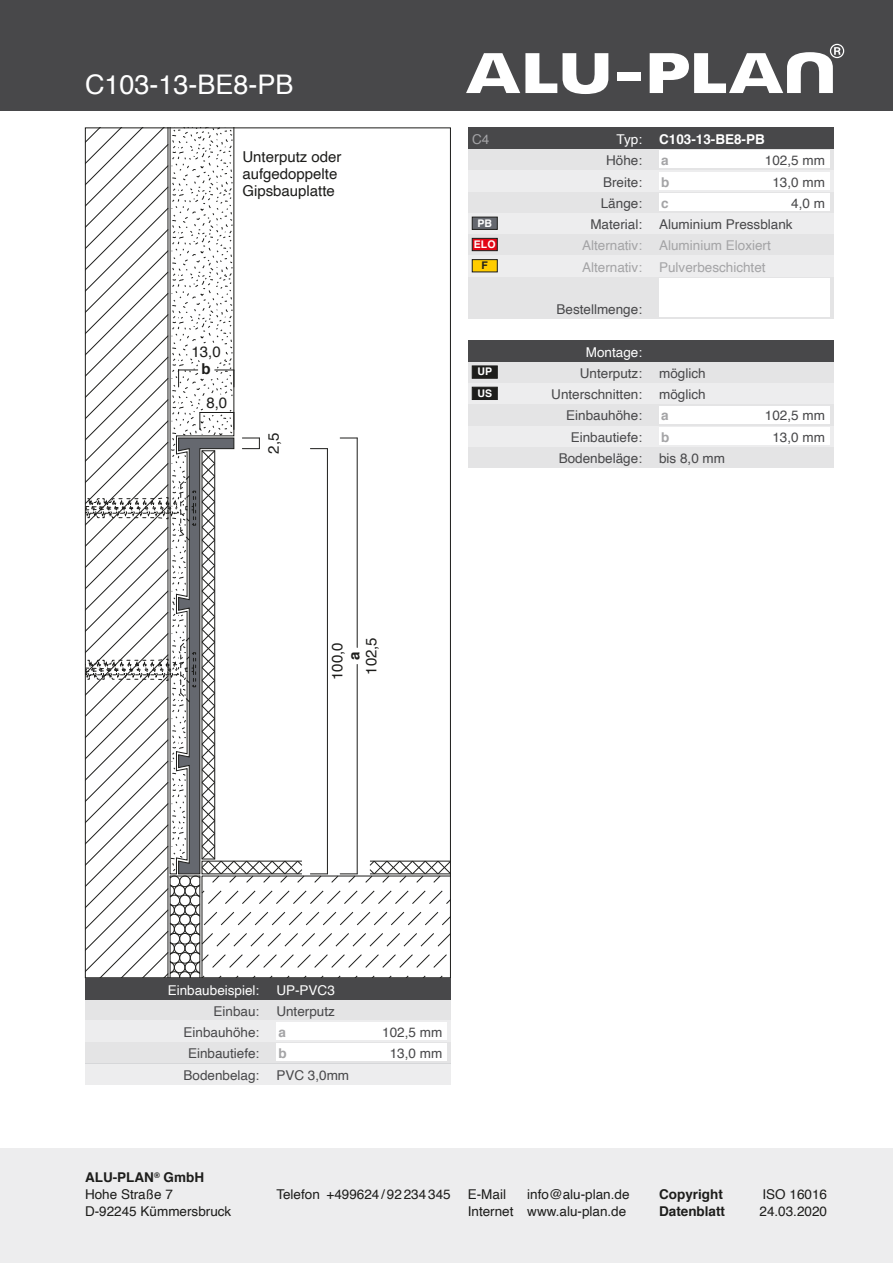
<style>
.page{position:relative;width:893px;height:1263px;background:#fff}
.page>*{position:absolute;margin:0;border:0;box-sizing:border-box;transform-origin:0 0}
.t1{font:27px "Helvetica";color:#fff}
.t2{font:15px/17px "Helvetica";color:#1d1d1b}
.t3{font:700 15px "Helvetica";color:#1d1d1b}
.t4{font:13.5px "Helvetica";color:#48484a}
.t5{font:13.5px/17px "Helvetica";color:#1d1d1b}
.t6{font:13.5px "Helvetica";color:#a4a4a6}
.t7{font:13.5px "Helvetica";color:#fff}
.t8{font:700 13.5px "Helvetica";color:#1d1d1b}
.t9{font:700 13.5px "Helvetica";color:#fff}
.t10{font:700 13.5px "Helvetica";color:#a4a4a6}
.t11{font:13.5px "Helvetica";color:#a4a4a7}
.t12{font:700 10.5px/21.3px "Helvetica";color:#fff}
.t13{font:700 10.5px "Helvetica";color:#1d1d1b}
.s1{font-weight:700}
</style>
<div class="page">
<div style="left:0;top:1148px;width:893px;height:115px;background:#ededee"></div>
<div style="left:0;top:0;width:893px;height:111px;background:#48484a"></div>
<svg style="left:87px;top:130px;width:362px;height:846px"></svg>
<hr style="left:200px;top:412px;width:34px;height:1px;background:#1d1d1b">
<div style="left:468px;top:361px;width:365px;height:22px;background:#e4e4e5"></div>
<div style="left:468px;top:446px;width:365px;height:22px;background:#e4e4e5"></div>
<div style="left:468px;top:425px;width:365px;height:21px;background:#ededee"></div>
<div style="left:659px;top:427px;width:170px;height:17px;background:#fff"></div>
<svg style="left:468px;top:383px;width:365px;height:42px"></svg>
<div style="left:659px;top:406px;width:170px;height:17px;background:#fff"></div>
<div style="left:468px;top:340px;width:365px;height:21px;background:#48484a"></div>
<div style="left:85px;top:999px;width:366px;height:21px;background:#e4e4e5"></div>
<svg style="left:85px;top:1020px;width:366px;height:64px"></svg>
<div style="left:276px;top:1023px;width:170px;height:17px;background:#fff"></div>
<div style="left:85px;top:978px;width:366px;height:21px;background:#48484a"></div>
<div style="left:468px;top:276px;width:365px;height:43px;background:#e4e4e5"></div>
<div style="left:659px;top:279px;width:170px;height:38px;background:#fff"></div>
<div style="left:468px;top:191px;width:365px;height:22px;background:#e4e4e5"></div>
<div style="left:659px;top:193px;width:170px;height:17px;background:#fff"></div>
<div style="left:468px;top:170px;width:365px;height:21px;background:#ededee"></div>
<div style="left:659px;top:172px;width:170px;height:17px;background:#fff"></div>
<div style="left:468px;top:149px;width:365px;height:21px;background:#e4e4e5"></div>
<div style="left:659px;top:151px;width:170px;height:17px;background:#fff"></div>
<div style="left:468px;top:128px;width:365px;height:21px;background:#48484a"></div>
<svg style="left:468px;top:213px;width:365px;height:63px"></svg>
<div style="left:472px;top:366px;width:25px;height:12px;background:#1d1d1b"></div>
<div style="left:472px;top:387px;width:25px;height:13px;background:#1d1d1b;border:1px solid #1d1d1b"></div>
<div style="left:472px;top:217px;width:25px;height:13px;background:#65686f;border:1px solid #1d1d1b"></div>
<div style="left:472px;top:259px;width:25px;height:13px;background:#fc0;border:1px solid #1d1d1b"></div>
<div style="left:472px;top:238px;width:25px;height:13px;background:#e30614;border:1px solid #1d1d1b"></div>
<svg style="left:650px;top:44px;width:194px;height:49px"></svg>
<div style="left:617px;top:72px;width:23px;height:9px;background:#fff"></div>
<svg style="left:466px;top:53px;width:142px;height:41px"></svg>
<h1 class="t1" style="left:85px;top:63px;width:210px">C103-13-BE8-PB</h1>
<p class="t2" style="left:242px;top:148px;width:101px">Unterputz oder aufgedoppelte<br>Gipsbauplatte</p>
<p class="t2" style="left:192px;top:343px;width:31px">13,0</p>
<p class="t2" style="left:206px;top:395px;width:22px">8,0</p>
<p class="t3" style="left:202px;top:356px;width:11px">b</p>
<p class="t2" style="left:265px;top:454px;width:22px;rotate:-90deg">2,5</p>
<p class="t2" style="left:363px;top:675px;width:39px;rotate:-90deg">102,5</p>
<p class="t2" style="left:329px;top:680px;width:39px;rotate:-90deg">100,0</p>
<p class="t3" style="left:342px;top:660px;width:10px;rotate:-90deg">a</p>
<p class="t11" style="left:472px;top:129px;width:19px">C4</p>
<p class="t7" style="left:617px;top:129px;width:27px">Typ:</p>
<p class="t9" style="left:659px;top:128px;width:107px">C103-13-BE8-PB</p>
<p class="t4" style="left:606px;top:150px;width:38px">Höhe:</p>
<p class="t10" style="left:661px;top:150px;width:9px">a</p>
<p class="t4" style="left:765px;top:150px;width:62px">102,5 mm</p>
<p class="t4" style="left:603px;top:171px;width:41px">Breite:</p>
<p class="t10" style="left:661px;top:171px;width:10px">b</p>
<p class="t4" style="left:772px;top:171px;width:54px">13,0 mm</p>
<p class="t4" style="left:601px;top:193px;width:43px">Länge:</p>
<p class="t10" style="left:661px;top:192px;width:9px">c</p>
<p class="t4" style="left:791px;top:193px;width:35px">4,0 m</p>
<p class="t12" style="left:477px;top:212px;width:16px">PB</p>
<p class="t13" style="left:482px;top:257px;width:8px">F</p>
<p class="t12" style="left:474px;top:234px;width:23px">ELO</p>
<p class="t4" style="left:590px;top:214px;width:53px">Material:</p>
<p class="t4" style="left:659px;top:214px;width:135px">Aluminium Pressblank</p>
<p class="t6" style="left:582px;top:235px;width:62px">Alternativ:</p>
<p class="t6" style="left:659px;top:235px;width:113px">Aluminium Eloxiert</p>
<p class="t6" style="left:582px;top:256px;width:62px">Alternativ:</p>
<p class="t6" style="left:659px;top:256px;width:108px">Pulverbeschichtet</p>
<p class="t4" style="left:556px;top:299px;width:87px">Bestellmenge:</p>
<p class="t12" style="left:477px;top:361px;width:16px">UP<br>US</p>
<p class="t7" style="left:586px;top:342px;width:58px">Montage:</p>
<p class="t4" style="left:551px;top:384px;width:92px">Unterschnitten:</p>
<p class="t4" style="left:659px;top:384px;width:48px">möglich</p>
<p class="t4" style="left:580px;top:363px;width:64px">Unterputz:</p>
<p class="t4" style="left:659px;top:363px;width:48px">möglich</p>
<p class="t4" style="left:566px;top:405px;width:77px">Einbauhöhe:</p>
<p class="t10" style="left:661px;top:405px;width:9px">a</p>
<p class="t4" style="left:765px;top:405px;width:62px">102,5 mm</p>
<p class="t4" style="left:571px;top:427px;width:73px">Einbautiefe:</p>
<p class="t10" style="left:661px;top:426px;width:10px">b</p>
<p class="t4" style="left:772px;top:427px;width:54px">13,0 mm</p>
<p class="t4" style="left:559px;top:448px;width:85px">Bodenbeläge:</p>
<p class="t4" style="left:659px;top:448px;width:68px">bis 8,0 mm</p>
<p class="t7" style="left:168px;top:979px;width:93px">Einbaubeispiel:</p>
<p class="t4" style="left:214px;top:1001px;width:47px">Einbau:</p>
<p class="t7" style="left:276px;top:979px;width:60px">UP-PVC3</p>
<p class="t4" style="left:276px;top:1001px;width:60px">Unterputz</p>
<p class="t4" style="left:184px;top:1022px;width:77px">Einbauhöhe:</p>
<p class="t10" style="left:279px;top:1021px;width:9px">a</p>
<p class="t4" style="left:382px;top:1022px;width:62px">102,5 mm</p>
<p class="t4" style="left:188px;top:1043px;width:73px">Einbautiefe:</p>
<p class="t10" style="left:279px;top:1043px;width:10px">b</p>
<p class="t4" style="left:390px;top:1043px;width:54px">13,0 mm</p>
<p class="t4" style="left:184px;top:1064px;width:77px">Bodenbelag:</p>
<p class="t4" style="left:276px;top:1064px;width:74px">PVC 3,0mm</p>
<p class="t5" style="left:85px;top:1169px;width:148px"><span class="s1">ALU-PLAN</span><sup>®</sup> <span class="s1">GmbH<br></span>Hohe Straße 7<br>D-92245 Kümmersbruck</p>
<p class="t5" style="left:276px;top:1186px;width:176px">Telefon +499624 /92234345</p>
<p class="t8" style="left:659px;top:1183px;width:65px">Copyright</p>
<p class="t5" style="left:762px;top:1186px;width:66px">ISO 16016</p>
<p class="t8" style="left:659px;top:1200px;width:68px">Datenblatt</p>
<p class="t5" style="left:759px;top:1203px;width:69px">24.03.2020</p>
<p class="t5" style="left:468px;top:1186px;width:163px;text-align:right">info@alu-plan.de<br>Internet www.alu-plan.de</p>
<p class="t5" style="left:468px;top:1186px;width:40px">E-Mail</p>
</div>
